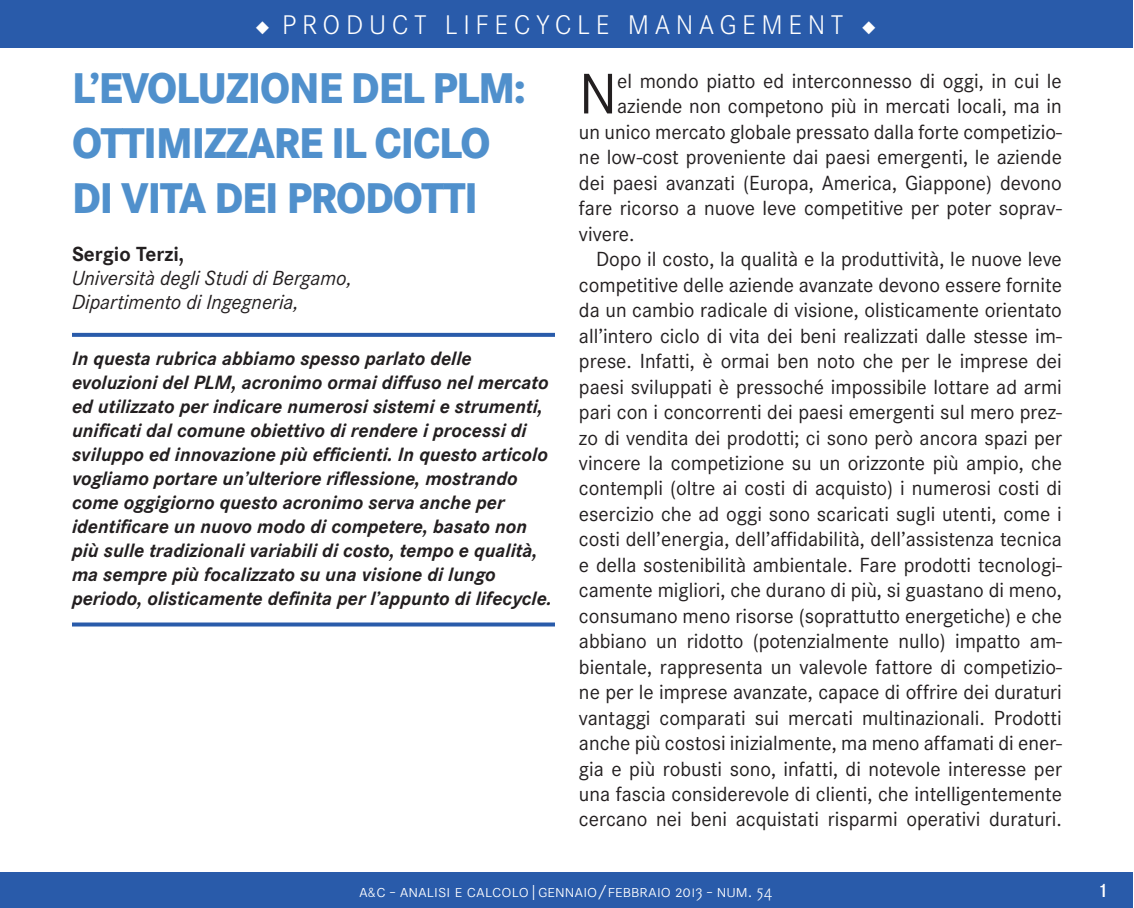
<style>
.page{position:relative;width:1134px;height:908px;background:#fff}
.page>*{position:absolute;margin:0;border:0;box-sizing:border-box;transform-origin:0 0}
.t1{font:59.4px "Corporate S";color:#231f20}
.t2{font:800 44.6px/54.8px "Corporate S";letter-spacing:-.025em;color:#5090cc;scale:.91 1}
.t3{font:300 28px "Corporate SSC";letter-spacing:.2em;color:#fff}
.t4{font:21.2px "Corporate S";color:#231f20}
.t5{font:italic 21.2px/24px "Corporate S";color:#231f20}
.t6{font:700 21.2px "Corporate S";color:#231f20}
.t7{font:italic 700 20px/24px "Corporate S";color:#231f20}
.t8{font:600 20px "Corporate S";color:#fff}
.t9{font:300 18px "Corporate SSC";color:#fff}
.s1{font-size:14px}
</style>
<div class="page">
<div style="left:0;top:872px;width:1133px;height:35px;background:#295baa"></div>
<div style="left:0;top:0;width:1133px;height:48px;background:#295baa"></div>
<svg style="left:72px;top:333px;width:483px;height:4px;background:#2f60ac"></svg>
<svg style="left:72px;top:622px;width:483px;height:4px;background:#446fb4"></svg>
<h3 class="t3" style="left:256px;top:9px;width:622px">◆ PRODUCT LIFECYCLE MANAGEMENT ◆</h3>
<h2 class="t2" style="left:72px;top:61px;width:500px">L’EVOLUZIONE DEL PLM:<br>OTTIMIZZARE IL CICLO<br>DI VITA DEI PRODOTTI</h2>
<p class="t6" style="left:72px;top:241px;width:114px">Sergio Terzi,</p>
<p class="t5" style="left:72px;top:266px;width:282px">Università degli Studi di Bergamo,<br>Dipartimento di Ingegneria,</p>
<p class="t7" style="left:72px;top:346px;width:481px">In questa rubrica abbiamo spesso parlato delle evoluzioni del PLM, acronimo ormai diffuso nel mercato ed utilizzato per indicare numerosi sistemi e strumenti, unificati dal comune obiettivo di rendere i processi di sviluppo ed innovazione più efficienti. In questo articolo vogliamo portare un’ulteriore riflessione, mostrando come oggigiorno questo acronimo serva anche per identificare un nuovo modo di competere, basato non più sulle tradizionali variabili di costo, tempo e qualità, ma sempre più focalizzato su una visione di lungo periodo, olisticamente definita per l’appunto di lifecycle.</p>
<h1 class="t1" style="left:579px;top:60px;width:40px">N</h1>
<p class="t4" style="left:617px;top:69px;width:446px">el mondo piatto ed interconnesso di oggi, in cui le</p>
<p class="t4" style="left:617px;top:94px;width:446px">aziende non competono più in mercati locali, ma in</p>
<p class="t4" style="left:579px;top:120px;width:484px">un unico mercato globale pressato dalla forte competizio-</p>
<p class="t4" style="left:579px;top:145px;width:484px">ne low-cost proveniente dai paesi emergenti, le aziende</p>
<p class="t4" style="left:579px;top:171px;width:484px">dei paesi avanzati (Europa, America, Giappone) devono</p>
<p class="t4" style="left:579px;top:196px;width:484px">fare ricorso a nuove leve competitive per poter soprav-</p>
<p class="t4" style="left:579px;top:221px;width:57px">vivere.</p>
<p class="t4" style="left:596px;top:247px;width:467px">Dopo il costo, la qualità e la produttività, le nuove leve</p>
<p class="t4" style="left:579px;top:272px;width:484px">competitive delle aziende avanzate devono essere fornite</p>
<p class="t4" style="left:579px;top:298px;width:484px">da un cambio radicale di visione, olisticamente orientato</p>
<p class="t4" style="left:579px;top:323px;width:484px">all’intero ciclo di vita dei beni realizzati dalle stesse im-</p>
<p class="t4" style="left:579px;top:349px;width:484px">prese. Infatti, è ormai ben noto che per le imprese dei</p>
<p class="t4" style="left:579px;top:374px;width:484px">paesi sviluppati è pressoché impossibile lottare ad armi</p>
<p class="t4" style="left:579px;top:400px;width:484px">pari con i concorrenti dei paesi emergenti sul mero prez-</p>
<p class="t4" style="left:579px;top:425px;width:485px">zo di vendita dei prodotti; ci sono però ancora spazi per</p>
<p class="t4" style="left:579px;top:450px;width:484px">vincere la competizione su un orizzonte più ampio, che</p>
<p class="t4" style="left:579px;top:476px;width:484px">contempli (oltre ai costi di acquisto) i numerosi costi di</p>
<p class="t4" style="left:579px;top:501px;width:484px">esercizio che ad oggi sono scaricati sugli utenti, come i</p>
<p class="t4" style="left:579px;top:527px;width:484px">costi dell’energia, dell’affidabilità, dell’assistenza tecnica</p>
<p class="t4" style="left:579px;top:552px;width:484px">e della sostenibilità ambientale. Fare prodotti tecnologi-</p>
<p class="t4" style="left:579px;top:578px;width:484px">camente migliori, che durano di più, si guastano di meno,</p>
<p class="t4" style="left:579px;top:603px;width:484px">consumano meno risorse (soprattutto energetiche) e che</p>
<p class="t4" style="left:579px;top:628px;width:484px">abbiano un ridotto (potenzialmente nullo) impatto am-</p>
<p class="t4" style="left:579px;top:654px;width:484px">bientale, rappresenta un valevole fattore di competizio-</p>
<p class="t4" style="left:579px;top:679px;width:484px">ne per le imprese avanzate, capace di offrire dei duraturi</p>
<p class="t4" style="left:579px;top:705px;width:484px">vantaggi comparati sui mercati multinazionali. Prodotti</p>
<p class="t4" style="left:579px;top:730px;width:484px">anche più costosi inizialmente, ma meno affamati di ener-</p>
<p class="t4" style="left:579px;top:756px;width:484px">gia e più robusti sono, infatti, di notevole interesse per</p>
<p class="t4" style="left:579px;top:781px;width:484px">una fascia considerevole di clienti, che intelligentemente</p>
<p class="t4" style="left:579px;top:807px;width:484px">cercano nei beni acquistati risparmi operativi duraturi.</p>
<p class="t9" style="left:359px;top:880px;width:415px">a<span class="s1">&amp;</span>c - analisi e calcolo|gennaio/febbraio 2013 - num. 54</p>
<p class="t8" style="left:1097px;top:878px;width:13px">1</p>
</div>
